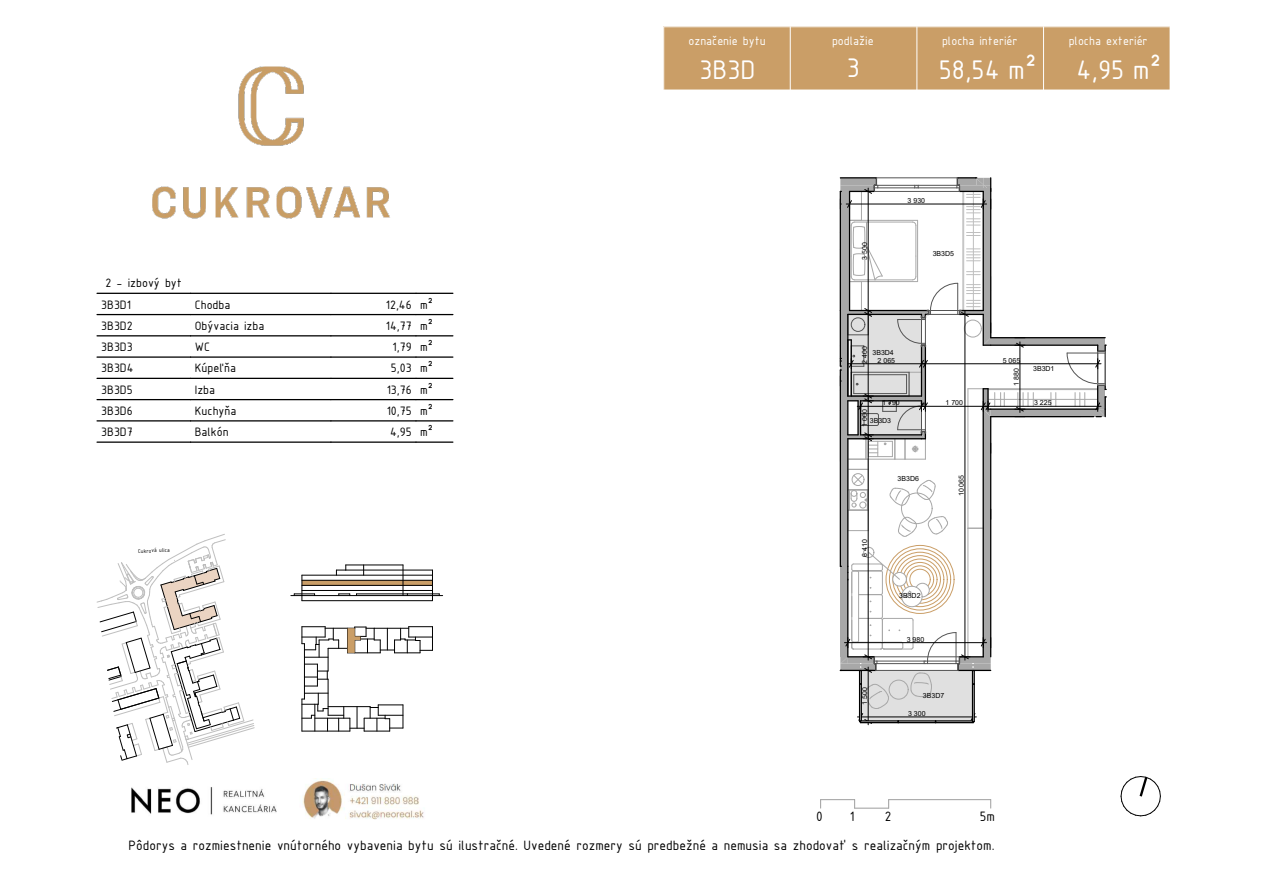
<style>
.page{position:relative;width:1263px;height:893px;background:#fff}
.page>*{position:absolute;margin:0;border:0;box-sizing:border-box;transform-origin:0 0}
.t1{font:29.1px "ISOCPEUR";color:#fff}
.t2{font:28.95px "ISOCPEUR";color:#fff}
.t3{font:14.7px "ISOCPEUR";color:#000}
.t4{font:13.2px/21.3px "ISOCPEUR";color:#000}
.t5{font:13.2px "ISOCPEUR";color:#fff}
.t6{font:7.05px "Arial";color:#000}
.t7{font:6px "ISOCPEUR";color:#000}
</style>
<div class="page">
<div style="left:840px;top:310px;width:8px;height:256px;background:#a8a8a8"></div>
<div style="left:983px;top:417px;width:8px;height:240px;background:#a8a8a8"></div>
<img style="left:131px;top:779px;width:293px;height:41px">
<div style="left:302px;top:580px;width:130px;height:5px;background:#ca9e67"></div>
<hr style="left:291px;top:595px;width:152px;height:1px;background:#000">
<hr style="left:302px;top:590px;width:130px;height:1px;background:#000">
<hr style="left:407px;top:594px;width:32px;height:1px;background:#000">
<hr style="left:302px;top:585px;width:130px;height:1px;background:#000">
<hr style="left:302px;top:580px;width:130px;height:1px;background:#000">
<hr style="left:302px;top:575px;width:130px;height:1px;background:#000">
<hr style="left:346px;top:570px;width:86px;height:1px;background:#000">
<hr style="left:346px;top:565px;width:57px;height:1px;background:#000">
<hr style="left:403px;top:565px;width:1px;height:31px;background:#000">
<hr style="left:356px;top:594px;width:51px;height:1px;background:#000">
<svg style="left:338px;top:594px;width:12px;height:2px"></svg>
<svg style="left:336px;top:565px;width:10px;height:10px"></svg>
<hr style="left:302px;top:731px;width:48px;height:1px;background:#000">
<hr style="left:315px;top:718px;width:35px;height:1px;background:#000">
<hr style="left:304px;top:644px;width:1px;height:55px;background:#000">
<hr style="left:328px;top:706px;width:42px;height:1px;background:#000">
<hr style="left:328px;top:679px;width:1px;height:36px;background:#000">
<svg style="left:302px;top:693px;width:42px;height:38px"></svg>
<svg style="left:350px;top:705px;width:54px;height:27px"></svg>
<hr style="left:302px;top:600px;width:130px;height:1px;background:#000">
<svg style="left:294px;top:575px;width:21px;height:26px"></svg>
<svg style="left:432px;top:570px;width:1px;height:31px"></svg>
<img style="left:152px;top:66px;width:238px;height:153px">
<svg style="left:1120px;top:776px;width:41px;height:41px"></svg>
<svg style="left:97px;top:534px;width:158px;height:231px"></svg>
<div style="left:1055px;top:569px;width:20px;height:21px;border:1px solid #ca9e67;border-radius:50%"></div>
<div style="left:1051px;top:565px;width:28px;height:28px;border:1px solid #ca9e67;border-radius:50%"></div>
<div style="left:1048px;top:562px;width:34px;height:34px;border:1px solid #ca9e67;border-radius:50%"></div>
<div style="left:1044px;top:558px;width:42px;height:42px;border:1px solid #ca9e67;border-radius:50%"></div>
<div style="left:1041px;top:555px;width:48px;height:48px;border:1px solid #ca9e67;border-radius:50%"></div>
<div style="left:1038px;top:552px;width:54px;height:55px;border:1px solid #ca9e67;border-radius:50%"></div>
<div style="left:1034px;top:548px;width:62px;height:62px;border:1px solid #ca9e67;border-radius:50%"></div>
<div style="left:1031px;top:545px;width:68px;height:68px;border:1px solid #ca9e67;border-radius:50%"></div>
<div style="left:1050px;top:586px;width:21px;height:21px;border:1px solid #a8a8a8;border-radius:50%"></div>
<svg style="left:1064px;top:583px;width:14px;height:14px"></svg>
<div style="left:1041px;top:572px;width:14px;height:14px;border:1px solid #a8a8a8;border-radius:50%"></div>
<hr style="left:968px;top:528px;width:1px;height:129px;background:#a8a8a8">
<div style="left:1023px;top:680px;width:20px;height:19px;border:1px solid #a8a8a8;border-radius:50%"></div>
<hr style="left:847px;top:439px;width:1px;height:127px;background:#000">
<hr style="left:840px;top:370px;width:1px;height:196px;background:#000">
<hr style="left:990px;top:417px;width:1px;height:240px;background:#000">
<hr style="left:982px;top:409px;width:2px;height:248px;background:#000">
<hr style="left:868px;top:439px;width:1px;height:218px;background:#000">
<hr style="left:965px;top:314px;width:1px;height:343px;background:#000">
<svg style="left:840px;top:177px;width:266px;height:360px"></svg>
<svg style="left:840px;top:547px;width:193px;height:178px"></svg>
<hr style="left:97px;top:441px;width:94px;height:2px;background:#000">
<hr style="left:191px;top:441px;width:140px;height:2px;background:#000">
<hr style="left:331px;top:441px;width:85px;height:2px;background:#000">
<hr style="left:416px;top:441px;width:37px;height:2px;background:#000">
<hr style="left:97px;top:420px;width:94px;height:1px;background:#000">
<hr style="left:191px;top:420px;width:140px;height:1px;background:#000">
<hr style="left:331px;top:420px;width:85px;height:1px;background:#000">
<hr style="left:416px;top:420px;width:37px;height:1px;background:#000">
<hr style="left:97px;top:399px;width:94px;height:1px;background:#000">
<hr style="left:191px;top:399px;width:140px;height:1px;background:#000">
<hr style="left:331px;top:399px;width:85px;height:1px;background:#000">
<hr style="left:416px;top:399px;width:37px;height:1px;background:#000">
<hr style="left:97px;top:378px;width:94px;height:1px;background:#000">
<hr style="left:191px;top:378px;width:140px;height:1px;background:#000">
<hr style="left:331px;top:378px;width:85px;height:1px;background:#000">
<hr style="left:416px;top:378px;width:37px;height:1px;background:#000">
<hr style="left:97px;top:356px;width:94px;height:2px;background:#000">
<hr style="left:191px;top:356px;width:140px;height:2px;background:#000">
<hr style="left:331px;top:356px;width:85px;height:2px;background:#000">
<hr style="left:416px;top:356px;width:37px;height:2px;background:#000">
<hr style="left:97px;top:335px;width:94px;height:1px;background:#000">
<hr style="left:191px;top:335px;width:140px;height:1px;background:#000">
<hr style="left:331px;top:335px;width:85px;height:1px;background:#000">
<hr style="left:416px;top:335px;width:37px;height:1px;background:#000">
<hr style="left:97px;top:314px;width:94px;height:1px;background:#000">
<hr style="left:191px;top:314px;width:140px;height:1px;background:#000">
<hr style="left:331px;top:314px;width:85px;height:1px;background:#000">
<hr style="left:416px;top:314px;width:37px;height:1px;background:#000">
<hr style="left:97px;top:293px;width:94px;height:1px;background:#000">
<hr style="left:191px;top:293px;width:140px;height:1px;background:#000">
<hr style="left:331px;top:293px;width:85px;height:1px;background:#000">
<hr style="left:416px;top:293px;width:37px;height:1px;background:#000">
<div style="left:664px;top:27px;width:506px;height:63px;background:#ca9e67"></div>
<hr style="left:664px;top:27px;width:506px;height:1px;background:#fff">
<hr style="left:1043px;top:27px;width:1px;height:63px;background:#fff">
<hr style="left:917px;top:27px;width:1px;height:63px;background:#fff">
<hr style="left:790px;top:27px;width:1px;height:63px;background:#fff">
<hr style="left:821px;top:799px;width:34px;height:1px;background:#9e9e9e">
<hr style="left:855px;top:808px;width:34px;height:1px;background:#9e9e9e">
<hr style="left:889px;top:799px;width:102px;height:1px;background:#9e9e9e">
<svg style="left:302px;top:626px;width:131px;height:61px"></svg>
<p class="t5" style="left:688px;top:32px;width:79px">označenie bytu</p>
<p class="t5" style="left:832px;top:32px;width:43px">podlažie</p>
<p class="t5" style="left:942px;top:32px;width:77px">plocha interiér</p>
<p class="t5" style="left:1069px;top:32px;width:81px">plocha exteriér</p>
<h1 class="t1" style="left:699px;top:51px;width:58px">3B3D</h1>
<h2 class="t2" style="left:847px;top:49px;width:15px">3</h2>
<h1 class="t1" style="left:939px;top:51px;width:99px">58,54 m²</h1>
<h1 class="t1" style="left:1077px;top:51px;width:86px">4,95 m²</h1>
<p class="t4" style="left:101px;top:272px;width:82px;text-indent:4px">2 - izbový byt<br>3B3D1<br>3B3D2<br>3B3D3<br>3B3D4<br>3B3D5<br>3B3D6<br>3B3D7</p>
<p class="t4" style="left:195px;top:293px;width:71px">Chodba<br>Obývacia izba<br>WC<br>Kúpeľňa<br>Izba<br>Kuchyňa<br>Balkón</p>
<p class="t4" style="left:386px;top:293px;width:27px;text-align:center">12,46<br>14,77<br>1,79<br>5,03<br>13,76<br>10,75<br>4,95</p>
<p class="t4" style="left:420px;top:293px;width:14px;text-align:justify">m² m² m² m² m² m² m²</p>
<p class="t7" style="left:138px;top:547px;width:33px;rotate:-1deg">Cukrová ulica</p>
<p class="t6" style="left:860px;top:260px;width:19px;rotate:-90deg">3 500</p>
<p class="t6" style="left:908px;top:196px;width:19px">3 930</p>
<p class="t6" style="left:933px;top:249px;width:23px">3B3D5</p>
<p class="t6" style="left:860px;top:364px;width:19px;rotate:-90deg">2 400</p>
<p class="t6" style="left:872px;top:348px;width:23px">3B3D4</p>
<p class="t6" style="left:878px;top:355px;width:19px">2 065</p>
<p class="t6" style="left:1003px;top:355px;width:19px">5 065</p>
<p class="t6" style="left:882px;top:398px;width:19px">1 790</p>
<p class="t6" style="left:945px;top:398px;width:19px">1 700</p>
<p class="t6" style="left:1034px;top:398px;width:19px">3 225</p>
<p class="t6" style="left:1033px;top:364px;width:23px">3B3D1</p>
<p class="t6" style="left:1011px;top:386px;width:19px;rotate:-90deg">1 880</p>
<p class="t6" style="left:860px;top:427px;width:19px;rotate:-90deg">1 000</p>
<p class="t6" style="left:870px;top:415px;width:23px">3B3D3</p>
<p class="t6" style="left:860px;top:556px;width:19px;rotate:-90deg">6 410</p>
<p class="t6" style="left:860px;top:705px;width:19px;rotate:-90deg">1 500</p>
<p class="t6" style="left:898px;top:473px;width:23px">3B3D6</p>
<p class="t6" style="left:956px;top:496px;width:23px;rotate:-90deg">10 065</p>
<p class="t6" style="left:899px;top:591px;width:23px">3B3D2</p>
<p class="t6" style="left:907px;top:634px;width:19px">3 980</p>
<p class="t6" style="left:923px;top:691px;width:23px">3B3D7</p>
<p class="t6" style="left:908px;top:709px;width:19px">3 300</p>
<p class="t3" style="left:816px;top:806px;width:8px">0</p>
<p class="t3" style="left:850px;top:806px;width:6px">1</p>
<p class="t3" style="left:885px;top:806px;width:8px">2</p>
<p class="t3" style="left:980px;top:806px;width:17px">5m</p>
<p class="t3" style="left:129px;top:836px;width:867px">Pôdorys a rozmiestnenie vnútorného vybavenia bytu sú ilustračné. Uvedené rozmery sú predbežné a nemusia sa zhodovať s realizačným projektom.</p>
</div>
